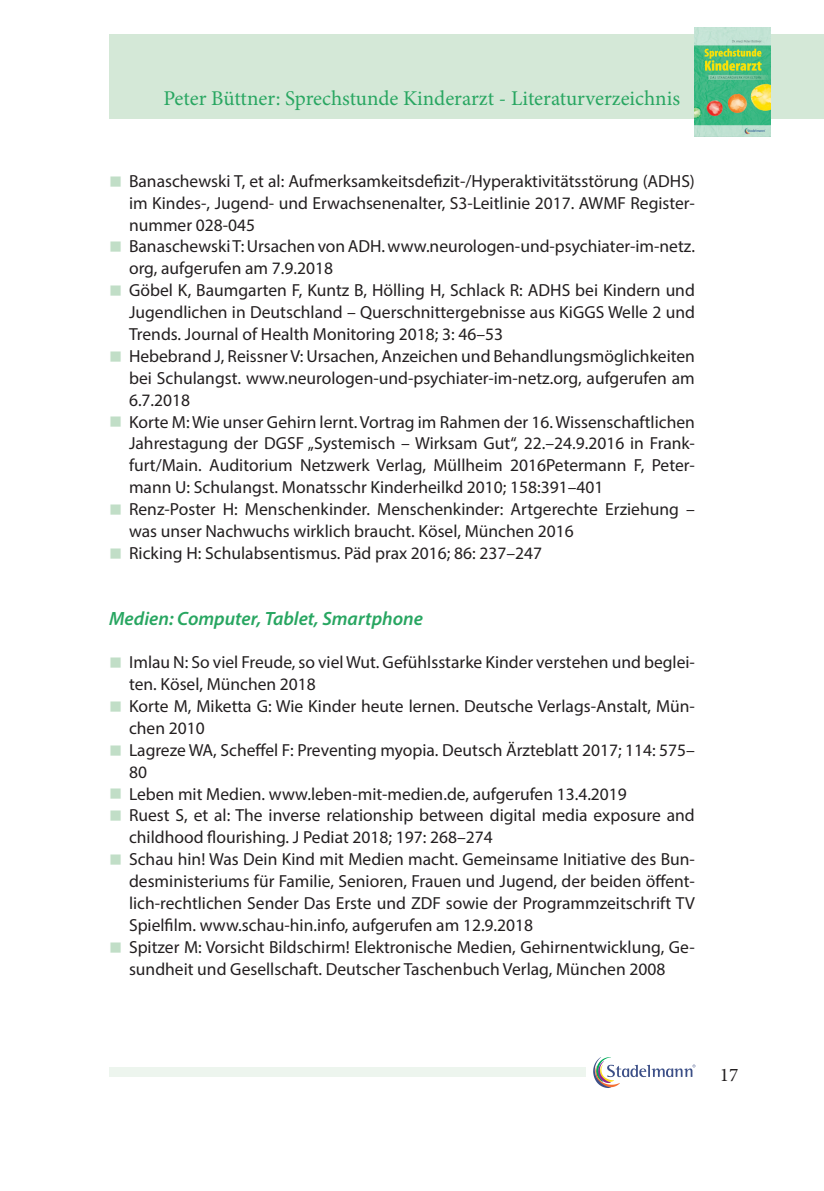
<style>
.page{position:relative;width:824px;height:1191px;background:#fff}
.page>*{position:absolute;margin:0;border:0;box-sizing:border-box;transform-origin:0 0}
.t1{font:21px "Minion Pro";color:#28a661}
.t2{font:italic 600 19.25px "Myriad Pro";color:#28a661}
.t3{font:19.25px "Minion Pro";color:#231f20}
.t4{font:17.5px/21.9px "Myriad Pro";color:#231f20}
</style>
<div class="page">
<div style="left:109px;top:35px;width:714px;height:84px;background:#d4e8d7"></div>
<div style="left:109px;top:1067px;width:476px;height:9px;background:#edf5ee"></div>
<svg style="left:593px;top:1057px;width:102px;height:31px"></svg>
<img style="left:694px;top:27px;width:76px;height:110px">
<p class="t1" style="left:163px;top:84px;width:518px">Peter Büttner: Sprechstunde Kinderarzt - Literaturverzeichnis</p>
<p class="t4" style="left:129px;top:170px;width:567px">Banaschewski T, et al: Aufmerksamkeitsdefizit-/Hyperaktivitätsstörung (ADHS) im Kindes-, Jugend- und Erwachsenenalter, S3-Leitlinie 2017. AWMF Register&shy;nummer 028-045<br>Banaschewski T: Ursachen von ADH. www.neurologen-und-psychiater-im-netz. org, aufgerufen am 7.9.2018<br>Göbel K, Baumgarten F, Kuntz B, Hölling H, Schlack R: ADHS bei Kindern und Jugendlichen in Deutschland – Querschnittergebnisse aus KiGGS Welle 2 und Trends. Journal of Health Monitoring 2018; 3: 46–53<br>Hebebrand J, Reissner V: Ursachen, Anzeichen und Behandlungsmöglichkeiten bei Schulangst. www.neurologen-und-psychiater-im-netz.org, aufgerufen am 6.7.2018<br>Korte M: Wie unser Gehirn lernt. Vortrag im Rahmen der 16. Wissenschaftlichen Jahrestagung der DGSF „Systemisch – Wirksam Gut“, 22.–24.9.2016 in Frank&shy;furt/Main. Auditorium Netzwerk Verlag, Müllheim 2016Petermann F, Peter&shy;mann U: Schulangst. Monatsschr Kinderheilkd 2010; 158:391–401<br>Renz-Poster H: Menschenkinder. Menschenkinder: Artgerechte Erziehung – was unser Nachwuchs wirklich braucht. Kösel, München 2016<br>Ricking H: Schulabsentismus. Päd prax 2016; 86: 237–247</p>
<p class="t2" style="left:109px;top:606px;width:315px">Medien: Computer, Tablet, Smartphone</p>
<p class="t4" style="left:129px;top:651px;width:567px">Imlau N: So viel Freude, so viel Wut. Gefühlsstarke Kinder verstehen und beglei&shy;ten. Kösel, München 2018<br>Korte M, Miketta G: Wie Kinder heute lernen. Deutsche Verlags-Anstalt, Mün&shy;chen 2010<br>Lagreze WA, Scheffel F: Preventing myopia. Deutsch Ärzteblatt 2017; 114: 575– 80<br>Leben mit Medien. www.leben-mit-medien.de, aufgerufen 13.4.2019<br>Ruest S, et al: The inverse relationship between digital media exposure and childhood flourishing. J Pediat 2018; 197: 268–274<br>Schau hin! Was Dein Kind mit Medien macht. Gemeinsame Initiative des Bun&shy;desministeriums für Familie, Senioren, Frauen und Jugend, der beiden öffent&shy;lich-rechtlichen Sender Das Erste und ZDF sowie der Programmzeitschrift TV Spielfilm. www.schau-hin.info, aufgerufen am 12.9.2018<br>Spitzer M: Vorsicht Bildschirm! Elektronische Medien, Gehirnentwicklung, Ge&shy;sundheit und Gesellschaft. Deutscher Taschenbuch Verlag, München 2008</p>
<p class="t3" style="left:719px;top:1061px;width:20px">17</p>
</div>
